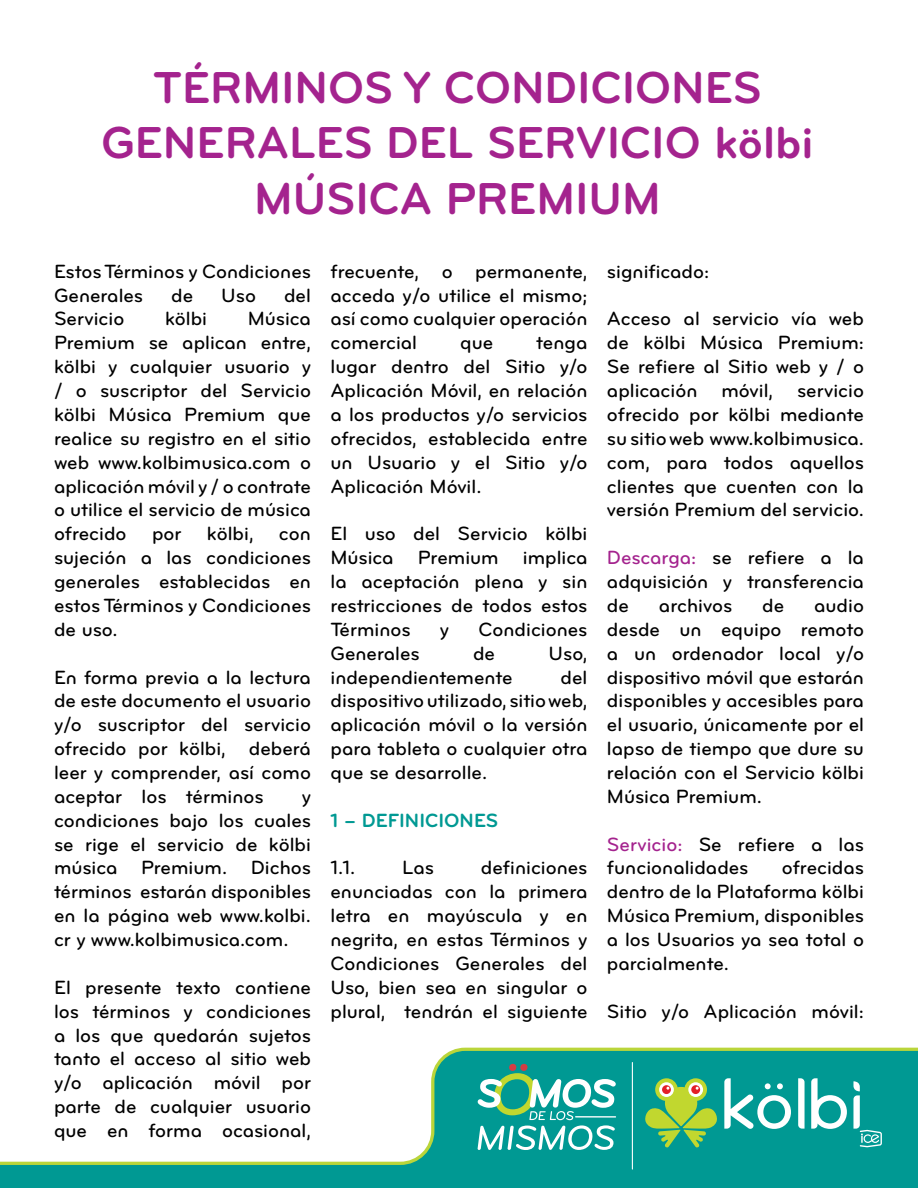
<style>
.page{position:relative;width:918px;height:1188px;background:#fff}
.page>*{position:absolute;margin:0;border:0;box-sizing:border-box;transform-origin:0 0}
.t1{font:700 46.5px/55.8px "Bryant Pro";color:#a4238e;text-align:center}
.t2{font:19.95px/23.9px "Bryant Pro Medium Alternate";color:#000;text-align:justify}
.t3{font:700 19.95px "Bryant Pro";color:#009993}
.s1{color:#a4238e}
</style>
<div class="page">
<div style="left:0;top:1167px;width:918px;height:21px;background:#009993"></div>
<svg style="left:0;top:1047px;width:918px;height:120px"></svg>
<svg style="left:798px;top:1078px;width:7px;height:51px"></svg>
<svg style="left:811px;top:1078px;width:36px;height:51px"></svg>
<svg style="left:643px;top:1078px;width:148px;height:70px;background:#52b488"></svg>
<svg style="left:853px;top:1081px;width:29px;height:66px;background:#34ada9"></svg>
<svg style="left:478px;top:1064px;width:138px;height:86px"></svg>
<hr style="left:632px;top:1063px;width:1px;height:106px;background:#fff">
<h1 class="t1" style="left:101px;top:59px;width:714px">TÉRMINOS Y CONDICIONES<br>GENERALES DEL SERVICIO kölbi<br>MÚSICA PREMIUM</h1>
<p class="t2" style="left:54px;top:259px;width:258px">Estos Términos y Condiciones<br>Generales</p>
<p class="t2" style="left:171px;top:283px;width:24px">de</p>
<p class="t2" style="left:221px;top:283px;width:36px">Uso</p>
<p class="t2" style="left:284px;top:283px;width:28px">del</p>
<p class="t2" style="left:54px;top:307px;width:72px">Servicio</p>
<p class="t2" style="left:165px;top:307px;width:44px">kölbi</p>
<p class="t2" style="left:54px;top:307px;width:259px;text-indent:194px">Música Premium se aplican entre, kölbi y cualquier usuario y / o suscriptor del Servicio kölbi Música Premium que realice su registro en el sitio web www.kolbimusica.com o aplicación móvil y / o contrate o utilice el servicio de música ofrecido</p>
<p class="t2" style="left:152px;top:522px;width:31px">por</p>
<p class="t2" style="left:207px;top:522px;width:48px">kölbi,</p>
<p class="t2" style="left:54px;top:522px;width:259px;text-indent:225px">con sujeción a las condiciones generales establecidas en estos Términos y Condiciones de uso.</p>
<p class="t2" style="left:54px;top:665px;width:259px">En forma previa a la lectura de este documento el usuario y/o suscriptor del servicio ofrecido por kölbi, deberá leer y comprender, así como aceptar los términos</p>
<p class="t2" style="left:54px;top:784px;width:259px;text-indent:248px">y condiciones bajo los cuales se rige el servicio de kölbi música Premium. Dichos términos estarán disponibles en la página web www.kolbi. cr y www.kolbimusica.com.</p>
<p class="t2" style="left:54px;top:975px;width:259px">El presente texto contiene los términos y condiciones a los que quedarán sujetos tanto el acceso al sitio web y/o aplicación móvil por parte de cualquier usuario que en forma ocasional,</p>
<p class="t2" style="left:330px;top:259px;width:259px">frecuente, o permanente, acceda y/o utilice el mismo; así como cualquier operación comercial</p>
<p class="t2" style="left:330px;top:331px;width:259px;text-indent:206px">tenga lugar dentro del Sitio y/o Aplicación Móvil, en relación a los productos y/o servicios ofrecidos, establecida entre un Usuario y el Sitio y/o Aplicación Móvil.</p>
<p class="t2" style="left:330px;top:522px;width:259px">El uso del Servicio kölbi Música Premium implica la aceptación plena y sin restricciones de todos estos Términos</p>
<p class="t2" style="left:460px;top:331px;width:35px">que</p>
<p class="t2" style="left:440px;top:617px;width:11px">y</p>
<p class="t2" style="left:479px;top:617px;width:110px">Condiciones</p>
<p class="t2" style="left:330px;top:641px;width:91px">Generales</p>
<p class="t2" style="left:473px;top:641px;width:24px">de</p>
<p class="t2" style="left:549px;top:641px;width:40px">Uso,</p>
<p class="t2" style="left:330px;top:665px;width:184px">independientemente</p>
<p class="t2" style="left:330px;top:665px;width:259px;text-indent:230px">del dispositivo utilizado, sitio web, aplicación móvil o la versión para tableta o cualquier otra que se desarrolle.</p>
<p class="t3" style="left:330px;top:808px;width:169px">1 – DEFINICIONES</p>
<p class="t2" style="left:330px;top:856px;width:26px">1.1.</p>
<p class="t2" style="left:402px;top:856px;width:33px">Las</p>
<p class="t2" style="left:330px;top:856px;width:259px;text-indent:150px">definiciones enunciadas con la primera letra en mayúscula y en negrita, en estas Términos y Condiciones Generales del Uso, bien sea en singular o plural, tendrán el siguiente</p>
<p class="t2" style="left:607px;top:259px;width:104px">significado:</p>
<p class="t2" style="left:607px;top:307px;width:259px">Acceso al servicio vía web de kölbi Música Premium:<br>Se refiere al Sitio web y / o aplicación móvil, servicio ofrecido por kölbi mediante su sitio web www.kolbimusica. com, para todos aquellos clientes que cuenten con la versión Premium del servicio.</p>
<p class="t2" style="left:607px;top:546px;width:259px"><span class="s1">Descarga:</span> se refiere a la adquisición y transferencia de</p>
<p class="t2" style="left:607px;top:593px;width:259px;text-indent:207px">audio desde un equipo remoto a un ordenador local y/o dispositivo móvil que estarán disponibles y accesibles para el usuario, únicamente por el lapso de tiempo que dure su relación con el Servicio kölbi Música Premium.</p>
<p class="t2" style="left:607px;top:832px;width:259px"><span class="s1">Servicio:</span> Se refiere a las funcionalidades</p>
<p class="t2" style="left:659px;top:593px;width:75px">archivos</p>
<p class="t2" style="left:762px;top:593px;width:24px">de</p>
<p class="t2" style="left:607px;top:856px;width:259px;text-indent:175px">ofrecidas dentro de la Plataforma kölbi Música Premium, disponibles a los Usuarios ya sea total o parcialmente.</p>
<p class="t2" style="left:607px;top:999px;width:258px">Sitio y/o Aplicación móvil:</p>
</div>
